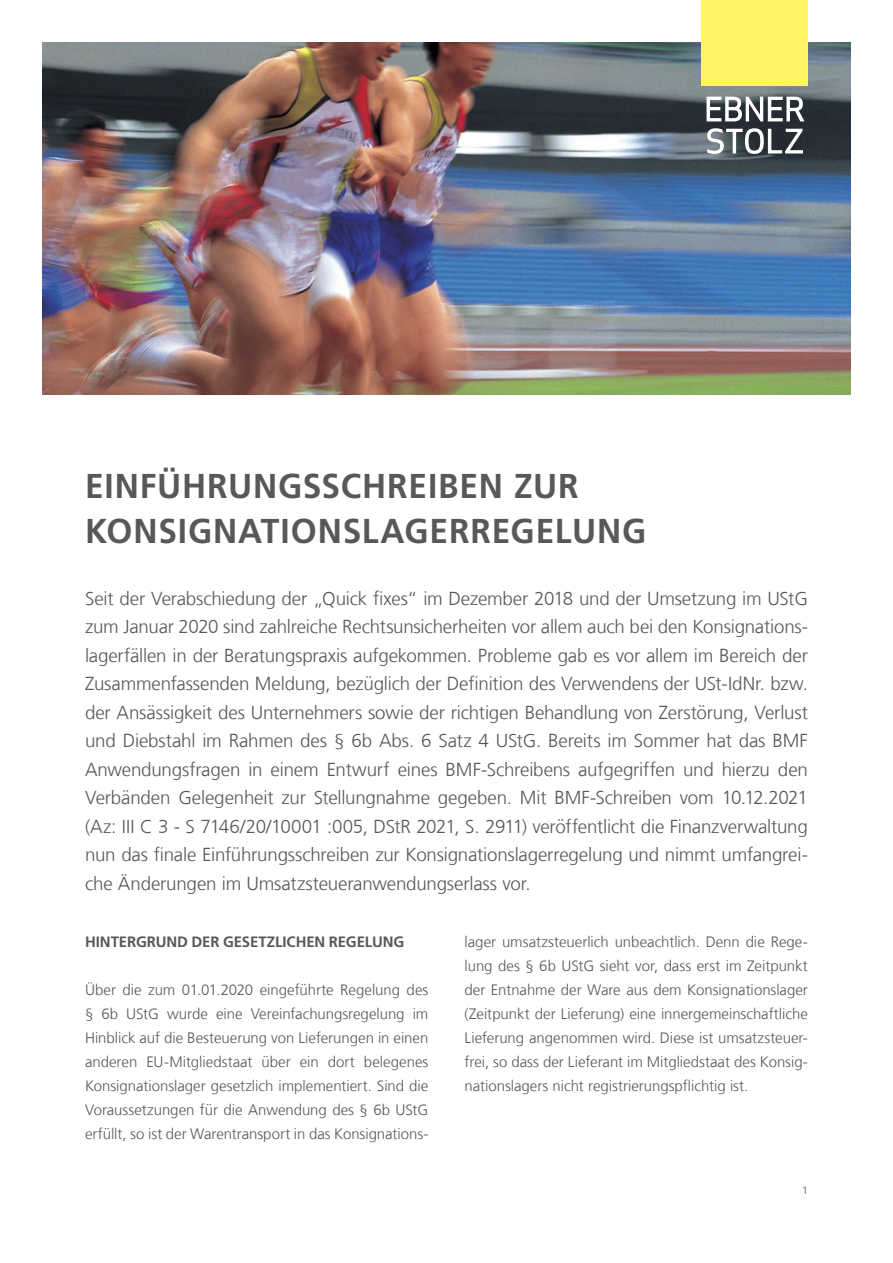
<style>
.page{position:relative;width:893px;height:1263px;background:#fff}
.page>*{position:absolute;margin:0;border:0;box-sizing:border-box;transform-origin:0 0}
.t1{font:700 34.5px/45px "Frutiger LT Com";letter-spacing:.025em;color:#57585a}
.t2{font:300 18.75px/28.5px "Frutiger LT Com";letter-spacing:-.01em;color:#57585a;text-align:justify}
.t3{font:300 15px/24px "Frutiger LT Com";color:#57585a;text-align:justify}
.t4{font:700 15px "Frutiger LT Com";letter-spacing:-.005em;color:#57585a}
.t5{font:300 10.5px "Frutiger LT Com";color:#57585a}
</style>
<div class="page">
<img style="left:43px;top:43px;width:807px;height:352px">
<svg style="left:706px;top:97px;width:98px;height:24px"></svg>
<svg style="left:707px;top:128px;width:96px;height:26px"></svg>
<div style="left:702px;top:0;width:106px;height:85px;background:#fff461"></div>
<h1 class="t1" style="left:85px;top:464px;width:563px">EINFÜHRUNGSSCHREIBEN ZUR<br>KONSIGNATIONSLAGERREGELUNG</h1>
<p class="t2" style="left:85px;top:584px;width:724px">Seit der Verabschiedung der „Quick fixes“ im Dezember 2018 und der Umsetzung im UStG zum Januar 2020 sind zahlreiche Rechtsunsicherheiten vor allem auch bei den Konsignations&shy;lagerfällen in der Beratungspraxis aufgekommen. Probleme gab es vor allem im Bereich der Zusammenfassenden Meldung, bezüglich der Definition des Verwendens der USt-IdNr. bzw. der Ansässigkeit des Unternehmers sowie der richtigen Behandlung von Zerstörung, Verlust und Diebstahl im Rahmen des § 6b Abs. 6 Satz 4 UStG. Bereits im Sommer hat das BMF Anwendungsfragen in einem Entwurf eines BMF-Schreibens aufgegriffen und hierzu den Verbänden Gelegenheit zur Stellungnahme gegeben. Mit BMF-Schreiben vom 10.12.2021 (Az: III C 3 - S 7146/20/10001 :005, DStR 2021, S. 2911) veröffentlicht die Finanzverwaltung nun das finale Einführungsschreiben zur Konsignationslagerregelung und nimmt umfangrei&shy;che Änderungen im Umsatzsteueranwendungserlass vor.</p>
<p class="t4" style="left:85px;top:933px;width:321px">HINTERGRUND DER GESETZLICHEN REGELUNG</p>
<p class="t3" style="left:85px;top:978px;width:345px">Über die zum 01.01.2020 eingeführte Regelung des § 6b UStG wurde eine Vereinfachungsregelung im Hinblick auf die Besteuerung von Lieferungen in einen anderen EU-Mitgliedstaat über ein dort belegenes Konsignationslager gesetzlich implementiert. Sind die Voraussetzungen für die Anwendung des § 6b UStG erfüllt, so ist der Warentransport in das Konsignations-</p>
<p class="t3" style="left:465px;top:930px;width:345px">lager umsatzsteuerlich unbeachtlich. Denn die Rege&shy;lung des § 6b UStG sieht vor, dass erst im Zeitpunkt der Entnahme der Ware aus dem Konsignationslager (Zeitpunkt der Lieferung) eine innergemeinschaftliche Lieferung angenommen wird. Diese ist umsatzsteuer&shy;frei, so dass der Lieferant im Mitgliedstaat des Konsig&shy;nationslagers nicht registrierungspflichtig ist.</p>
<p class="t5" style="left:802px;top:1184px;width:7px">1</p>
</div>
